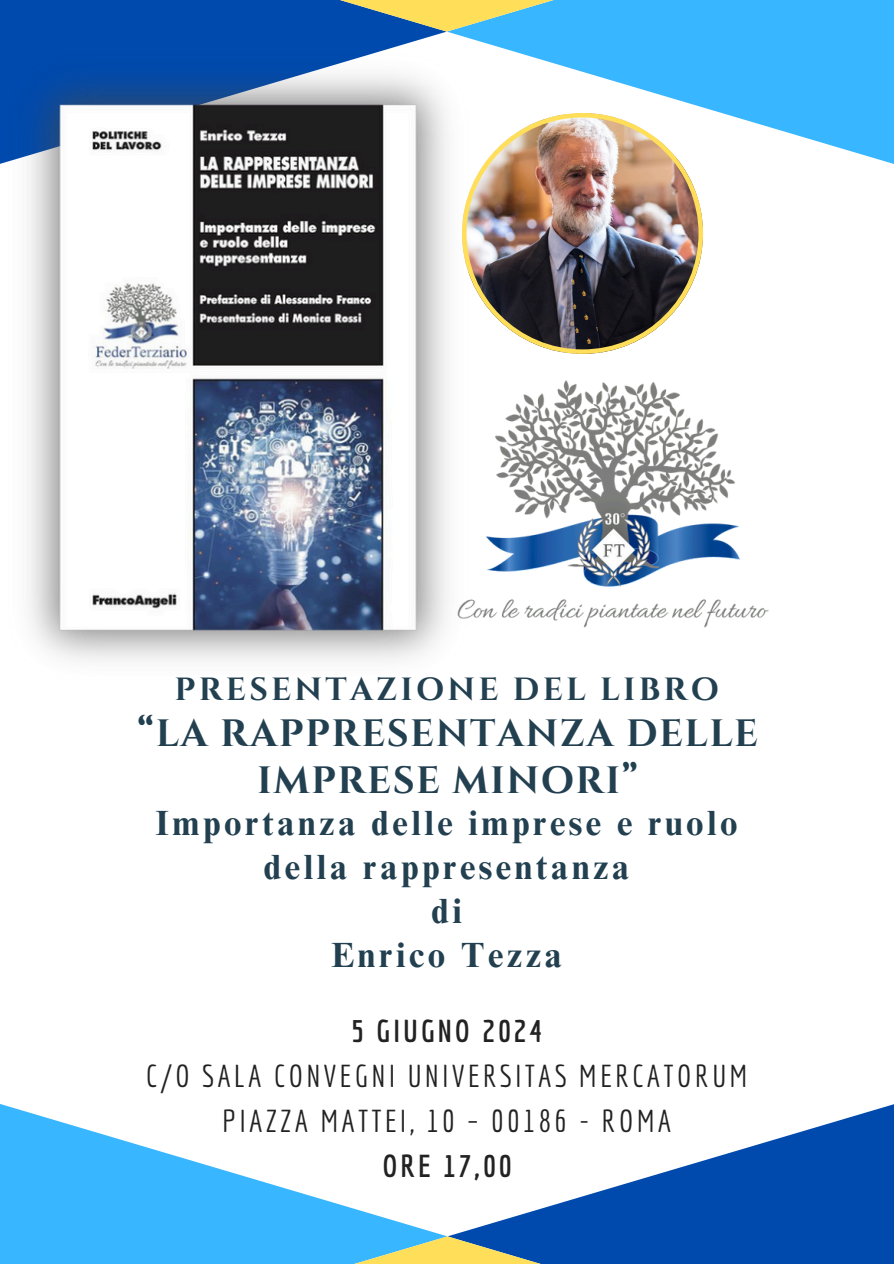
<style>
.page{position:relative;width:894px;height:1264px;background:#fff}
.page>*{position:absolute;margin:0;border:0;box-sizing:border-box;transform-origin:0 0}
.t1{font:700 37.95px/47.2px "Cinzel";letter-spacing:.04em;color:#224050;text-align:center}
.t2{font:700 34.95px/43.8px "Times NRMT Pro";letter-spacing:.1em;color:#224050;text-align:center}
.t3{font:700 31.95px "Cinzel";letter-spacing:.1em;color:#224050}
.t4{font:30.9px/45px "Economica";letter-spacing:.1em;color:#222;text-align:center}
.t5{font:700 30.9px "Economica";letter-spacing:.1em;color:#222}
</style>
<div class="page">
<div style="left:0;top:0;width:233px;height:15px;background:#004aad"></div>
<svg style="left:476px;top:0;width:417px;height:164px;fill:#38b6ff"></svg>
<svg style="left:233px;top:0;width:427px;height:32px;background:#62aac1"></svg>
<svg style="left:449px;top:1104px;width:444px;height:159px;fill:#004aad"></svg>
<svg style="left:0;top:1104px;width:446px;height:159px;fill:#38b6ff"></svg>
<svg style="left:232px;top:1236px;width:430px;height:27px;background:#4b93bc"></svg>
<img style="left:476px;top:380px;width:293px;height:248px">
<img style="left:0;top:15px;width:476px;height:646px">
<img style="left:462px;top:113px;width:240px;height:241px">
<p class="t3" style="left:175px;top:669px;width:545px">PRESENTAZIONE DEL LIBRO</p>
<p class="t1" style="left:137px;top:711px;width:622px">“LA RAPPRESENTANZA DELLE<br>IMPRESE MINORI”</p>
<p class="t2" style="left:155px;top:805px;width:583px">Importanza delle imprese e ruolo della rappresentanza<br>di<br>Enrico Tezza</p>
<p class="t5" style="left:351px;top:1012px;width:192px">5 GIUGNO 2024</p>
<p class="t4" style="left:146px;top:1052px;width:603px">C/O SALA CONVEGNI UNIVERSITAS MERCATORUM<br>PIAZZA MATTEI, 10 – 00186 - ROMA</p>
<p class="t5" style="left:382px;top:1147px;width:130px">ORE 17,00</p>
</div>
